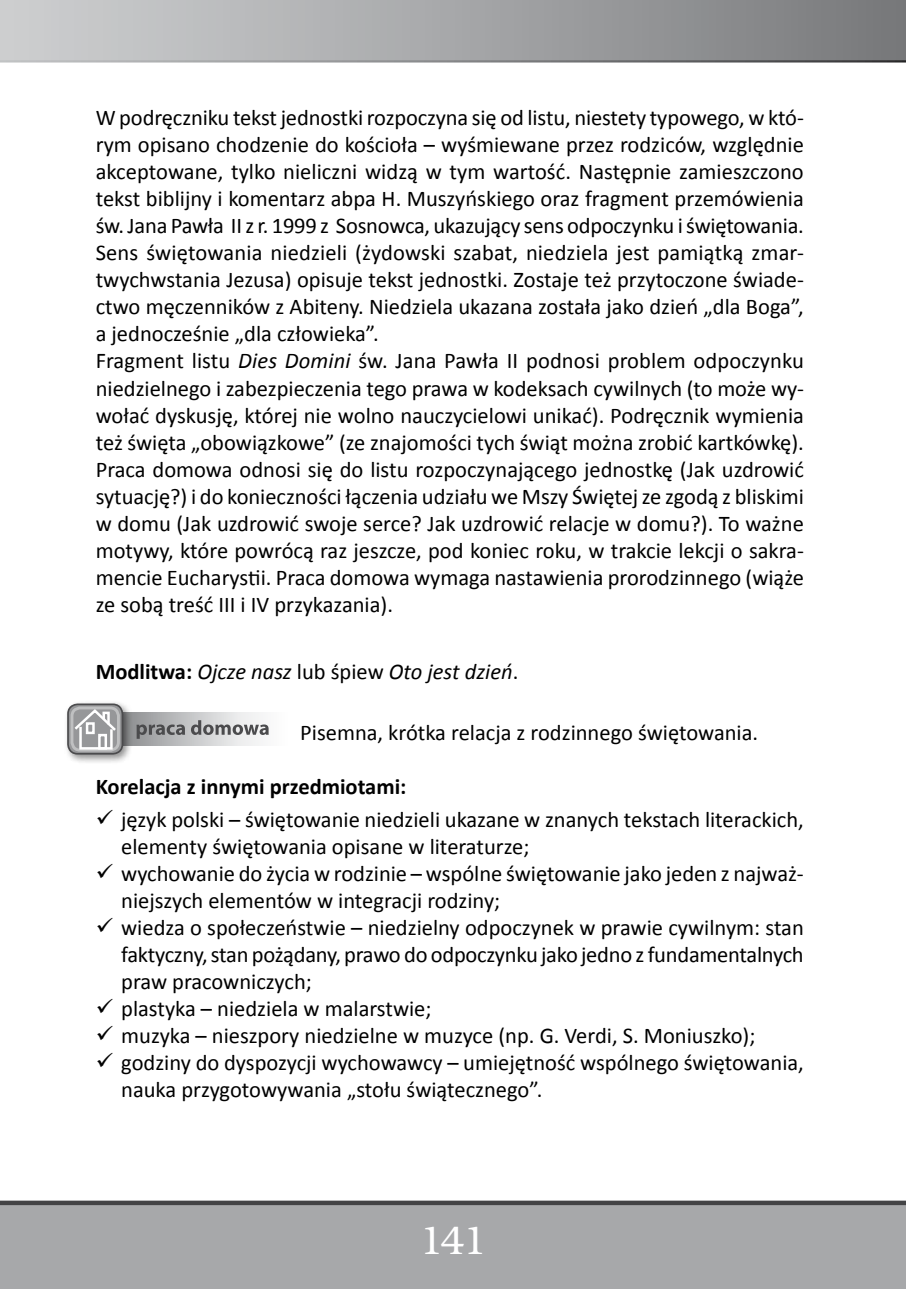
<style>
.page{position:relative;width:906px;height:1289px;background:#fff}
.page>*{position:absolute;margin:0;border:0;box-sizing:border-box;transform-origin:0 0}
.t1{font:300 40.5px "Bookman Itc TEE";color:#fff}
.t2{font:22.5px/27px "Calibri";color:#000}
.t3{font:italic 22.5px "Calibri";color:#000}
.t4{font:700 22.5px "Calibri";color:#000}
.s1{font-style:italic}
.s2{font-weight:700;font-style:normal}
.s3{font-style:normal}
</style>
<div class="page">
<div style="left:0;top:1200px;width:906px;height:88px;background:#a7a8aa"></div>
<svg style="left:0;top:0;width:906px;height:63px;background:#a4a5a7"></svg>
<svg style="left:133px;top:712px;width:127px;height:33px;background:#c6c7c8"></svg>
<div style="left:63px;top:699px;width:70px;height:65px;background:#000;opacity:.44"></div>
<svg style="left:68px;top:704px;width:54px;height:49px"></svg>
<div style="left:67px;top:703px;width:56px;height:51px;border:2px solid #4b4b4d;border-radius:10px"></div>
<svg style="left:72px;top:707px;width:47px;height:43px"></svg>
<div style="left:71px;top:706px;width:49px;height:45px;border:3px solid #fff;border-radius:8px"></div>
<svg style="left:137px;top:720px;width:132px;height:18px;background:#a2a3a4"></svg>
<p class="t2" style="left:96px;top:104px;width:710px">W podręczniku tekst jednostki rozpoczyna się od listu, niestety typowego, w któ&shy;rym opisano chodzenie do kościoła – wyśmiewane przez rodziców, względnie akceptowane, tylko nieliczni widzą w tym wartość. Następnie zamieszczono tekst biblijny i komentarz abpa H. Muszyńskiego oraz fragment przemówienia św. Jana Pawła II z r. 1999 z Sosnowca, ukazujący sens odpoczynku i świętowania.<br>Sens świętowania niedzieli (żydowski szabat, niedziela jest pamiątką zmar&shy;twychwstania Jezusa) opisuje tekst jednostki. Zostaje też przytoczone świade&shy;ctwo męczenników z Abiteny. Niedziela ukazana została jako dzień „dla Boga”, a jednocześnie „dla człowieka”.<br>Fragment listu <span class="s1">Dies Domini</span> św. Jana Pawła II podnosi problem odpoczynku niedzielnego i zabezpieczenia tego prawa w kodeksach cywilnych (to może wy&shy;wołać dyskusję, której nie wolno nauczycielowi unikać). Podręcznik wymienia też święta „obowiązkowe” (ze znajomości tych świąt można zrobić kartkówkę).<br>Praca domowa odnosi się do listu rozpoczynającego jednostkę (Jak uzdrowić sytuację?) i do konieczności łączenia udziału we Mszy Świętej ze zgodą z bliskimi w domu (Jak uzdrowić swoje serce? Jak uzdrowić relacje w domu?). To ważne motywy, które powrócą raz jeszcze, pod koniec roku, w trakcie lekcji o sakra&shy;mencie Eucharystii. Praca domowa wymaga nastawienia prorodzinnego (wiąże ze sobą treść III i IV przykazania).</p>
<p class="t3" style="left:96px;top:656px;width:424px"><span class="s2">Modlitwa:</span> Ojcze nasz <span class="s3">lub śpiew</span> Oto jest dzień<span class="s3">.</span></p>
<p class="t2" style="left:300px;top:718px;width:459px">Pisemna, krótka relacja z rodzinnego świętowania.</p>
<p class="t4" style="left:96px;top:771px;width:312px">Korelacja z innymi przedmiotami:</p>
<p class="t2" style="left:121px;top:806px;width:684px;text-indent:-26px">✓ język polski – świętowanie niedzieli ukazane w znanych tekstach literackich, elementy świętowania opisane w literaturze;</p>
<p class="t2" style="left:121px;top:860px;width:684px;text-indent:-26px">✓ wychowanie do życia w rodzinie – wspólne świętowanie jako jeden z najważ&shy;niejszych elementów w integracji rodziny;</p>
<p class="t2" style="left:121px;top:914px;width:684px;text-align:justify;text-indent:-26px">✓ wiedza o społeczeństwie – niedzielny odpoczynek w prawie cywilnym: stan faktyczny, stan pożądany, prawo do odpoczynku jako jedno z fundamentalnych praw pracowniczych;</p>
<p class="t2" style="left:96px;top:995px;width:337px">✓ plastyka – niedziela w malarstwie;</p>
<p class="t2" style="left:96px;top:1022px;width:661px">✓ muzyka – nieszpory niedzielne w muzyce (np. G. Verdi, S. Moniuszko);</p>
<p class="t2" style="left:121px;top:1049px;width:684px;text-indent:-26px">✓ godziny do dyspozycji wychowawcy – umiejętność wspólnego świętowania, nauka przygotowywania „stołu świątecznego”.</p>
<h1 class="t1" style="left:419px;top:1218px;width:69px">141</h1>
</div>
